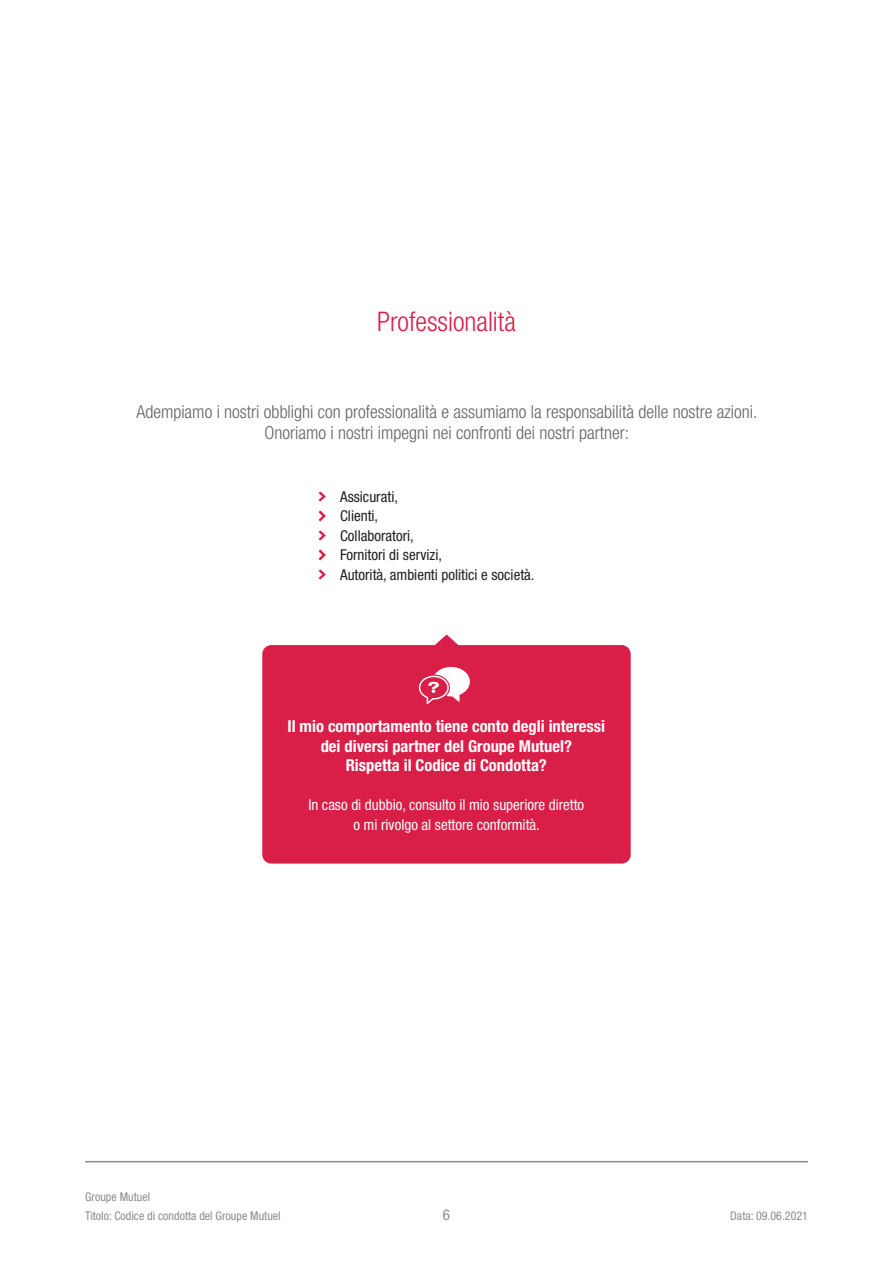
<style>
.page{position:relative;width:893px;height:1263px;background:#fff}
.page>*{position:absolute;margin:0;border:0;box-sizing:border-box;transform-origin:0 0}
.t1{font:300 condensed 27px "Helvetica Neue LT Pro";color:#d91e47}
.t2{font:300 condensed 18px "Helvetica Neue LT Pro";color:#636366}
.t3{font:700 condensed 16.5px/19.5px "Helvetica Neue LT Pro";color:#fff;text-align:center}
.t4{font:condensed 15px "Helvetica Neue LT Pro";color:#231f20}
.t5{font:condensed 15px/19.5px "Helvetica Neue LT Pro";color:#fff;text-align:center}
.t6{font:condensed 15px "Helvetica Neue LT Pro";color:#8a8c8f}
.t7{font:condensed 12px/19.5px "Helvetica Neue LT Pro";color:#8a8c8f}
</style>
<div class="page">
<hr style="left:85px;top:1161px;width:723px;height:1px;background:#8a8c8f">
<svg style="left:319px;top:491px;width:7px;height:11px"></svg>
<svg style="left:319px;top:511px;width:7px;height:10px"></svg>
<svg style="left:319px;top:530px;width:7px;height:11px"></svg>
<svg style="left:319px;top:550px;width:7px;height:10px"></svg>
<svg style="left:319px;top:569px;width:7px;height:11px"></svg>
<div style="left:262px;top:634px;width:369px;height:229px;background:#d91e47"></div>
<svg style="left:419px;top:667px;width:51px;height:37px"></svg>
<p class="t1" style="left:377px;top:306px;width:140px">Professionalità</p>
<p class="t2" style="left:136px;top:401px;width:622px">Adempiamo i nostri obblighi con professionalità e assumiamo la responsabilità delle nostre azioni.</p>
<p class="t2" style="left:265px;top:422px;width:366px">Onoriamo i nostri impegni nei confronti dei nostri partner:</p>
<p class="t4" style="left:340px;top:488px;width:59px">Assicurati,</p>
<p class="t4" style="left:340px;top:507px;width:40px">Clienti,</p>
<p class="t4" style="left:340px;top:527px;width:75px">Collaboratori,</p>
<p class="t4" style="left:340px;top:546px;width:103px">Fornitori di servizi,</p>
<p class="t4" style="left:340px;top:566px;width:196px">Autorità, ambienti politici e società.</p>
<p class="t3" style="left:287px;top:717px;width:319px">Il mio comportamento tiene conto degli interessi dei diversi partner del Groupe Mutuel?</p>
<p class="t3" style="left:346px;top:756px;width:203px">Rispetta il Codice di Condotta?</p>
<p class="t5" style="left:308px;top:795px;width:277px">In caso di dubbio, consulto il mio superiore diretto o mi rivolgo al settore conformità.</p>
<p class="t7" style="left:85px;top:1187px;width:197px">Groupe Mutuel<br>Titolo: Codice di condotta del Groupe Mutuel</p>
<p class="t6" style="left:443px;top:1206px;width:9px">6</p>
<p class="t7" style="left:730px;top:1206px;width:79px">Data: 09.06.2021</p>
</div>
